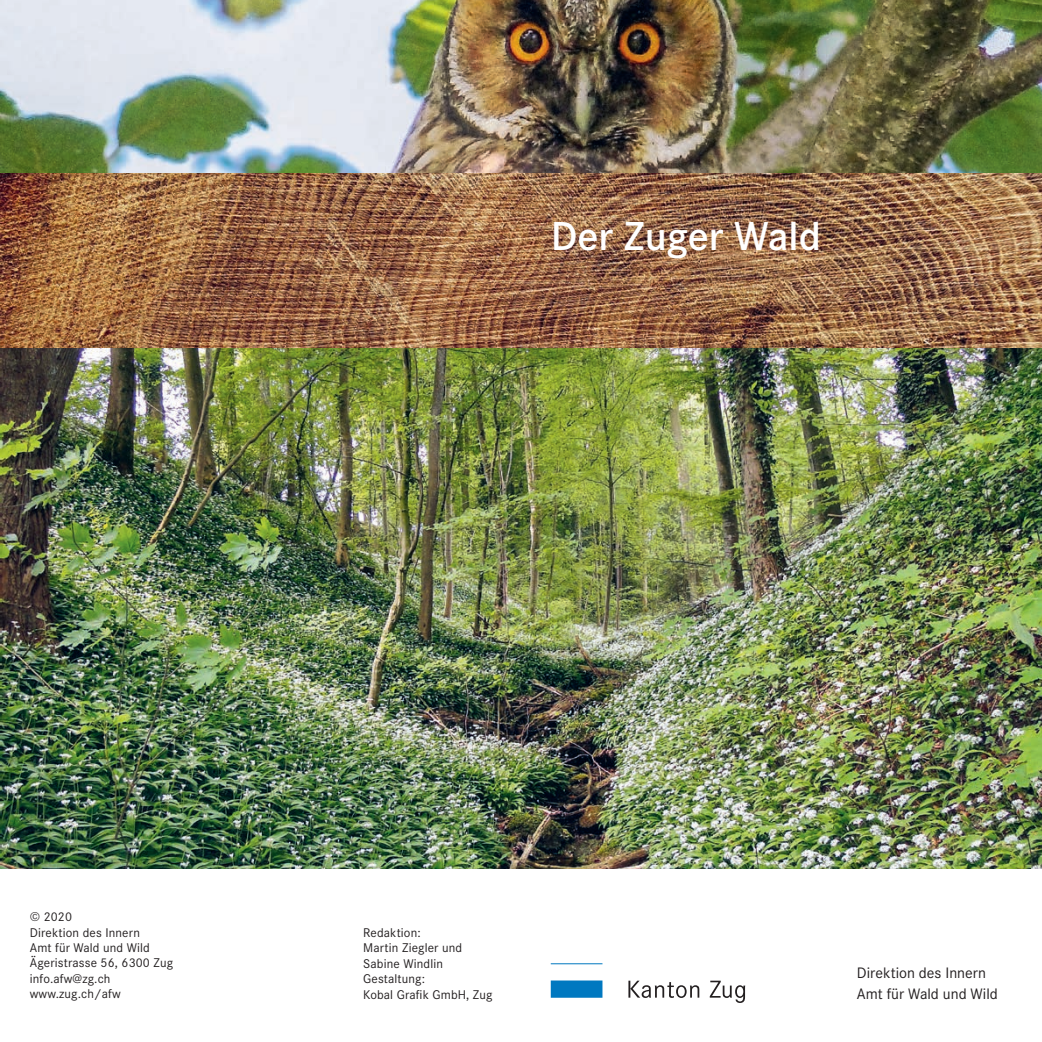
<style>
.page{position:relative;width:1042px;height:1042px;background:#fff}
.page>*{position:absolute;margin:0;border:0;box-sizing:border-box;transform-origin:0 0}
.t1{font:600 42px "Corporate S";color:#fff}
.t2{font:15.75px/20.7px "Corporate S";color:#231f20}
.t3{font:13.12px/15.4px "Corporate S";letter-spacing:.01em;color:#231f20}
</style>
<div class="page">
<img style="left:0;top:0;width:1042px;height:868px">
<svg style="left:628px;top:980px;width:117px;height:23px"></svg>
<svg style="left:551px;top:963px;width:51px;height:34px"></svg>
<h1 class="t1" style="left:551px;top:212px;width:272px">Der Zuger Wald</h1>
<p class="t3" style="left:30px;top:909px;width:145px">© 2020<br>Direktion des Innern<br>Amt für Wald und Wild<br>Ägeristrasse 56, 6300 Zug info.afw@zg.ch www.zug.ch/afw</p>
<p class="t3" style="left:363px;top:925px;width:131px">Redaktion:<br>Martin Ziegler und<br>Sabine Windlin<br>Gestaltung:<br>Kobal Grafik GmbH, Zug</p>
<p class="t2" style="left:857px;top:963px;width:142px">Direktion des Innern<br>Amt für Wald und Wild</p>
</div>
